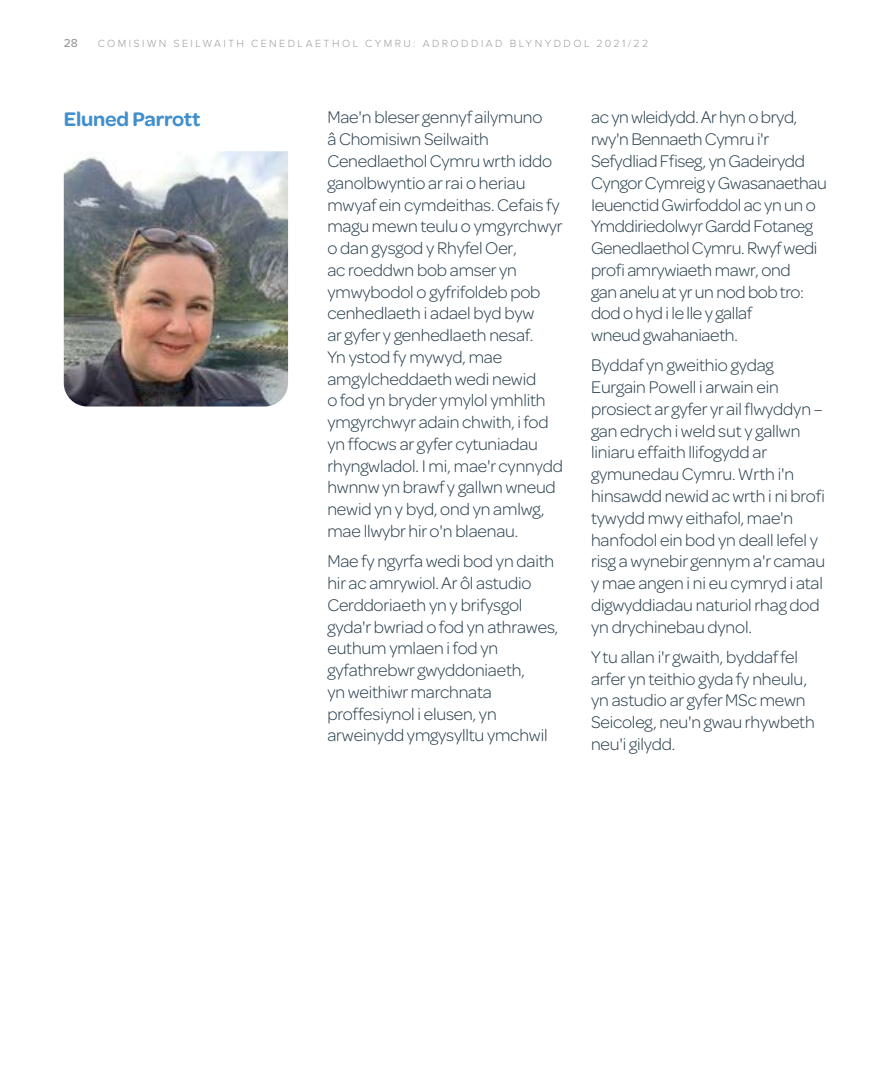
<style>
.page{position:relative;width:893px;height:1085px;background:#fff}
.page>*{position:absolute;margin:0;border:0;box-sizing:border-box;transform-origin:0 0}
.t1{font:600 21px "Omnes";letter-spacing:-.01em;color:#418fcd}
.bio{font:300 18px/21.8px "Omnes";letter-spacing:-.01em;color:#273e4c}
.t2{font:500 12px "Proxima Nova";color:#9d9d9c}
.t3{font:300 10.8px "Proxima Nova";letter-spacing:.225em;color:#9d9d9c}
</style>
<div class="page">
<img style="left:64px;top:151px;width:224px;height:255px">
<p class="t2" style="left:64px;top:34px;width:16px">28</p>
<p class="t3" style="left:98px;top:35px;width:552px">COMISIWN SEILWAITH CENEDLAETHOL CYMRU: ADRODDIAD BLYNYDDOL 2021/22</p>
<p class="t1" style="left:64px;top:105px;width:138px">Eluned Parrott</p>
<p class="bio" style="left:327px;top:106px;width:237px">Mae'n bleser gennyf ailymuno<br>â Chomisiwn Seilwaith<br>Cenedlaethol Cymru wrth iddo ganolbwyntio ar rai o heriau mwyaf ein cymdeithas. Cefais fy magu mewn teulu o ymgyrchwyr o dan gysgod y Rhyfel Oer,<br>ac roeddwn bob amser yn ymwybodol o gyfrifoldeb pob cenhedlaeth i adael byd byw<br>ar gyfer y genhedlaeth nesaf.<br>Yn ystod fy mywyd, mae amgylcheddaeth wedi newid<br>o fod yn bryder ymylol ymhlith ymgyrchwyr adain chwith, i fod yn ffocws ar gyfer cytuniadau rhyngwladol. I mi, mae'r cynnydd hwnnw yn brawf y gallwn wneud newid yn y byd, ond yn amlwg, mae llwybr hir o'n blaenau.</p>
<p class="bio" style="left:327px;top:549px;width:232px">Mae fy ngyrfa wedi bod yn daith hir ac amrywiol. Ar ôl astudio<br>Cerddoriaeth yn y brifysgol gyda'r bwriad o fod yn athrawes, euthum ymlaen i fod yn gyfathrebwr gwyddoniaeth,<br>yn weithiwr marchnata proffesiynol i elusen, yn arweinydd ymgysylltu ymchwil</p>
<p class="bio" style="left:591px;top:106px;width:237px">ac yn wleidydd. Ar hyn o bryd, rwy'n Bennaeth Cymru i'r<br>Sefydliad Ffiseg, yn Gadeirydd<br>Cyngor Cymreig y Gwasanaethau<br>Ieuenctid Gwirfoddol ac yn un o<br>Ymddiriedolwyr Gardd Fotaneg<br>Genedlaethol Cymru. Rwyf wedi profi amrywiaeth mawr, ond<br>gan anelu at yr un nod bob tro: dod o hyd i le lle y gallaf<br>wneud gwahaniaeth.</p>
<p class="bio" style="left:591px;top:353px;width:236px">Byddaf yn gweithio gydag<br>Eurgain Powell i arwain ein prosiect ar gyfer yr ail flwyddyn – gan edrych i weld sut y gallwn liniaru effaith llifogydd ar gymunedau Cymru. Wrth i'n hinsawdd newid ac wrth i ni brofi tywydd mwy eithafol, mae'n hanfodol ein bod yn deall lefel y risg a wynebir gennym a'r camau y mae angen i ni eu cymryd i atal digwyddiadau naturiol rhag dod yn drychinebau dynol.</p>
<p class="bio" style="left:591px;top:645px;width:225px">Y tu allan i'r gwaith, byddaf fel arfer yn teithio gyda fy nheulu, yn astudio ar gyfer MSc mewn<br>Seicoleg, neu'n gwau rhywbeth neu'i gilydd.</p>
</div>
